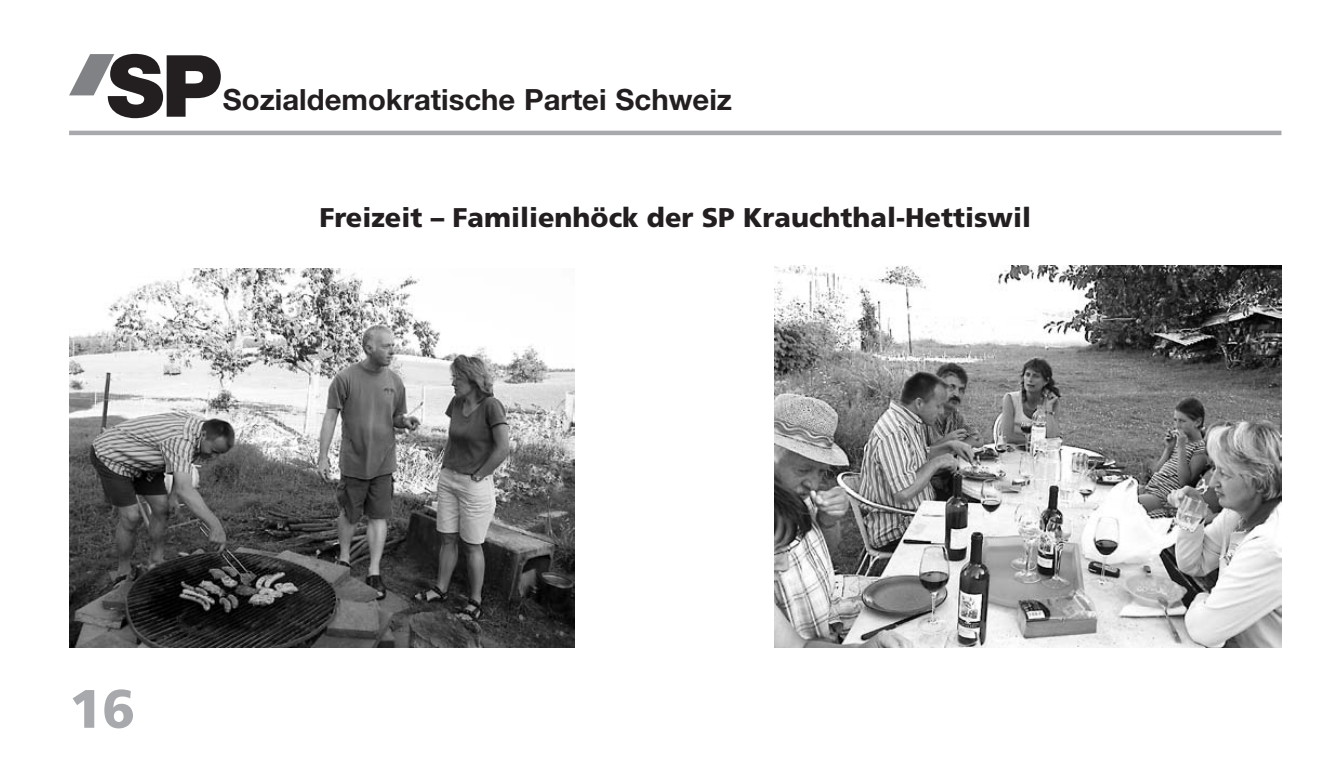
<style>
.page{position:relative;width:1340px;height:766px;background:#fff}
.page>*{position:absolute;margin:0;border:0;box-sizing:border-box;transform-origin:0 0}
.t1{font:900 85.95px "Helvetica Neue";color:#231f20}
.t2{font:900 54px "Frutiger";color:#a8a9ad}
.t3{font:700 29.25px "Helvetica Neue";color:#231f20}
.t4{font:900 27px "Frutiger";color:#231f20}
</style>
<div class="page">
<svg style="left:69px;top:54px;width:45px;height:41px"></svg>
<hr style="left:69px;top:131px;width:1212px;height:4px;background:#a8a9ad">
<img style="left:69px;top:268px;width:505px;height:379px">
<img style="left:774px;top:265px;width:507px;height:382px">
<h1 class="t1" style="left:107px;top:55px;width:117px">SP</h1>
<p class="t3" style="left:223px;top:89px;width:510px">Sozialdemokratische Partei Schweiz</p>
<h2 class="t2" style="left:69px;top:687px;width:68px">16</h2>
<p class="t4" style="left:319px;top:206px;width:713px">Freizeit – Familienhöck der SP Krauchthal-Hettiswil</p>
</div>
